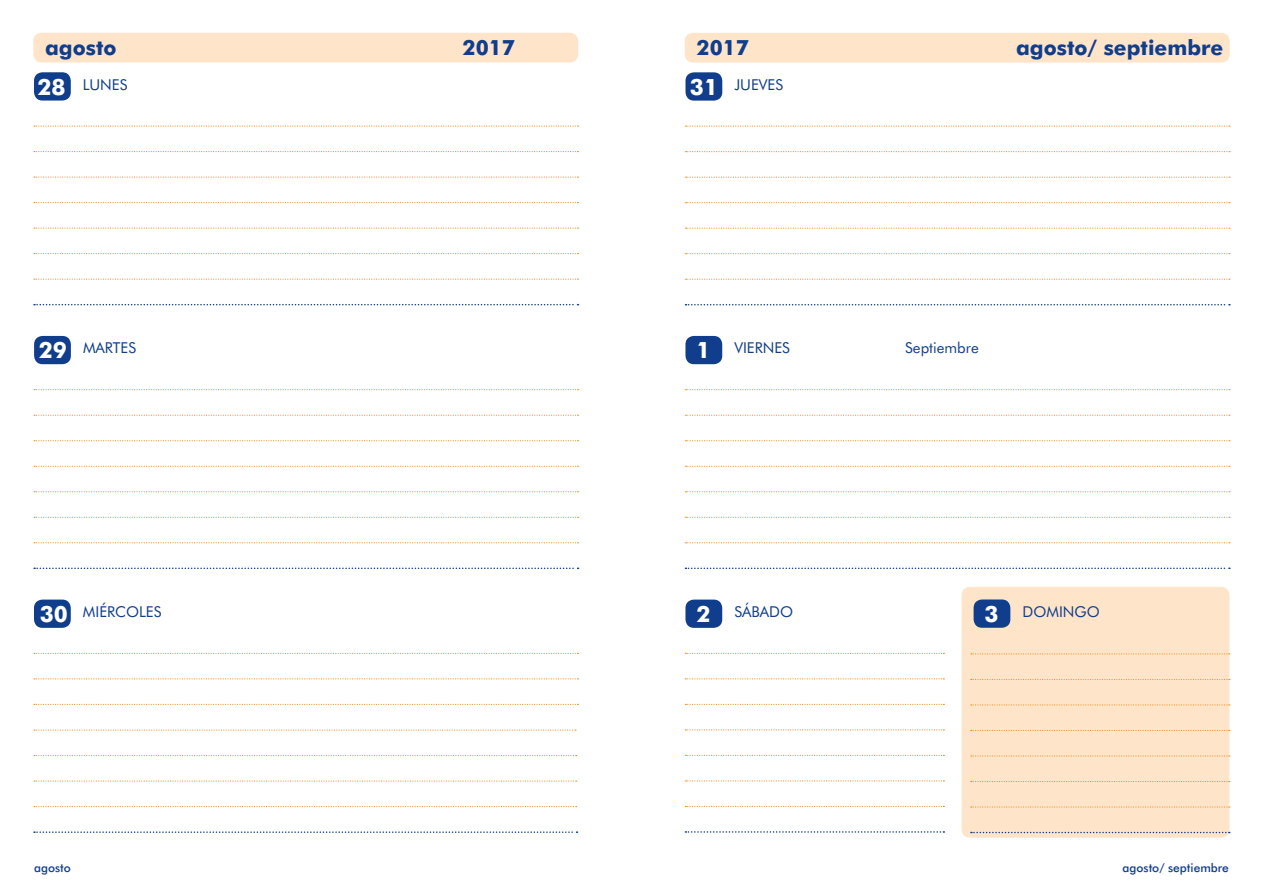
<style>
.page{position:relative;width:1263px;height:893px;background:#fff}
.page>*{position:absolute;margin:0;border:0;box-sizing:border-box;transform-origin:0 0}
.t1{font:700 22.5px "Futura BT";color:#fff}
.t2{font:700 21px "Futura BT";color:#103d8c}
.t3{font:15px "Futura BT";color:#103d8c}
.t4{font:500 12px "Futura BT";color:#103d8c}
</style>
<div class="page">
<div style="left:961px;top:587px;width:268px;height:251px;background:#fee5c9;border-radius:9px"></div>
<div style="left:685px;top:72px;width:37px;height:29px;background:#103d8c;border-radius:9px"></div>
<div style="left:685px;top:336px;width:37px;height:28px;background:#103d8c;border-radius:9px"></div>
<div style="left:685px;top:600px;width:37px;height:28px;background:#103d8c;border-radius:9px"></div>
<div style="left:973px;top:599px;width:37px;height:29px;background:#103d8c;border-radius:9px"></div>
<div style="left:685px;top:33px;width:545px;height:30px;background:#fee5c9;border-radius:9px"></div>
<svg style="left:685px;top:126px;width:545px;height:1px"></svg>
<svg style="left:685px;top:389px;width:545px;height:1px"></svg>
<svg style="left:685px;top:653px;width:259px;height:1px"></svg>
<svg style="left:971px;top:653px;width:259px;height:1px"></svg>
<svg style="left:685px;top:151px;width:545px;height:1px"></svg>
<svg style="left:685px;top:415px;width:545px;height:1px"></svg>
<svg style="left:685px;top:678px;width:259px;height:1px"></svg>
<svg style="left:971px;top:679px;width:259px;height:1px"></svg>
<svg style="left:685px;top:177px;width:545px;height:1px"></svg>
<svg style="left:685px;top:440px;width:545px;height:1px"></svg>
<svg style="left:685px;top:704px;width:259px;height:1px"></svg>
<svg style="left:971px;top:704px;width:259px;height:1px"></svg>
<svg style="left:685px;top:202px;width:545px;height:1px"></svg>
<svg style="left:685px;top:466px;width:545px;height:1px"></svg>
<svg style="left:685px;top:729px;width:259px;height:1px"></svg>
<svg style="left:971px;top:730px;width:259px;height:1px"></svg>
<svg style="left:685px;top:228px;width:545px;height:1px"></svg>
<svg style="left:685px;top:491px;width:545px;height:1px"></svg>
<svg style="left:685px;top:755px;width:259px;height:1px"></svg>
<svg style="left:971px;top:755px;width:259px;height:1px"></svg>
<svg style="left:685px;top:253px;width:545px;height:1px"></svg>
<svg style="left:685px;top:517px;width:545px;height:1px"></svg>
<svg style="left:685px;top:780px;width:259px;height:1px"></svg>
<svg style="left:971px;top:781px;width:259px;height:1px"></svg>
<svg style="left:685px;top:279px;width:545px;height:1px"></svg>
<svg style="left:685px;top:542px;width:545px;height:1px"></svg>
<svg style="left:685px;top:806px;width:259px;height:1px"></svg>
<svg style="left:971px;top:806px;width:259px;height:2px"></svg>
<svg style="left:685px;top:304px;width:545px;height:1px"></svg>
<svg style="left:685px;top:568px;width:545px;height:1px"></svg>
<svg style="left:685px;top:831px;width:259px;height:2px"></svg>
<svg style="left:971px;top:832px;width:259px;height:1px"></svg>
<div style="left:34px;top:72px;width:37px;height:29px;background:#103d8c;border-radius:9px"></div>
<div style="left:33px;top:33px;width:545px;height:30px;background:#fee5c9;border-radius:9px"></div>
<svg style="left:34px;top:125px;width:544px;height:2px"></svg>
<svg style="left:34px;top:151px;width:544px;height:1px"></svg>
<svg style="left:34px;top:177px;width:544px;height:1px"></svg>
<svg style="left:34px;top:202px;width:544px;height:1px"></svg>
<svg style="left:34px;top:228px;width:544px;height:1px"></svg>
<svg style="left:34px;top:253px;width:544px;height:1px"></svg>
<svg style="left:34px;top:279px;width:544px;height:1px"></svg>
<svg style="left:34px;top:304px;width:544px;height:1px"></svg>
<div style="left:34px;top:336px;width:37px;height:28px;background:#103d8c;border-radius:9px"></div>
<div style="left:34px;top:600px;width:37px;height:28px;background:#103d8c;border-radius:9px"></div>
<svg style="left:34px;top:389px;width:545px;height:1px"></svg>
<svg style="left:34px;top:653px;width:544px;height:1px"></svg>
<svg style="left:34px;top:415px;width:545px;height:1px"></svg>
<svg style="left:34px;top:678px;width:544px;height:1px"></svg>
<svg style="left:34px;top:440px;width:545px;height:1px"></svg>
<svg style="left:34px;top:704px;width:544px;height:1px"></svg>
<svg style="left:34px;top:466px;width:545px;height:1px"></svg>
<svg style="left:34px;top:729px;width:542px;height:2px"></svg>
<svg style="left:34px;top:491px;width:545px;height:1px"></svg>
<svg style="left:34px;top:755px;width:543px;height:1px"></svg>
<svg style="left:34px;top:517px;width:545px;height:1px"></svg>
<svg style="left:34px;top:780px;width:543px;height:2px"></svg>
<svg style="left:34px;top:542px;width:545px;height:1px"></svg>
<svg style="left:34px;top:806px;width:543px;height:1px"></svg>
<svg style="left:34px;top:568px;width:545px;height:1px"></svg>
<svg style="left:34px;top:831px;width:543px;height:2px"></svg>
<p class="t2" style="left:45px;top:35px;width:73px">agosto</p>
<p class="t2" style="left:463px;top:35px;width:54px">2017</p>
<p class="t2" style="left:696px;top:35px;width:54px">2017</p>
<p class="t2" style="left:1016px;top:35px;width:209px">agosto/ septiembre</p>
<p class="t1" style="left:38px;top:73px;width:30px">28</p>
<p class="t3" style="left:83px;top:75px;width:46px">LUNES</p>
<p class="t1" style="left:690px;top:73px;width:30px">31</p>
<p class="t3" style="left:734px;top:75px;width:50px">JUEVES</p>
<p class="t1" style="left:39px;top:337px;width:30px">29</p>
<p class="t3" style="left:83px;top:339px;width:55px">MARTES</p>
<p class="t1" style="left:696px;top:337px;width:16px">1</p>
<p class="t3" style="left:734px;top:339px;width:57px">VIERNES</p>
<p class="t3" style="left:905px;top:339px;width:75px">Septiembre</p>
<p class="t1" style="left:40px;top:600px;width:30px">30</p>
<p class="t3" style="left:83px;top:603px;width:80px">MIÉRCOLES</p>
<p class="t3" style="left:734px;top:603px;width:60px">SÁBADO</p>
<p class="t3" style="left:1022px;top:602px;width:79px">DOMINGO</p>
<p class="t1" style="left:696px;top:600px;width:16px">2</p>
<p class="t1" style="left:985px;top:600px;width:16px">3</p>
<p class="t4" style="left:34px;top:861px;width:38px">agosto</p>
<p class="t4" style="left:1122px;top:861px;width:108px">agosto/ septiembre</p>
</div>
